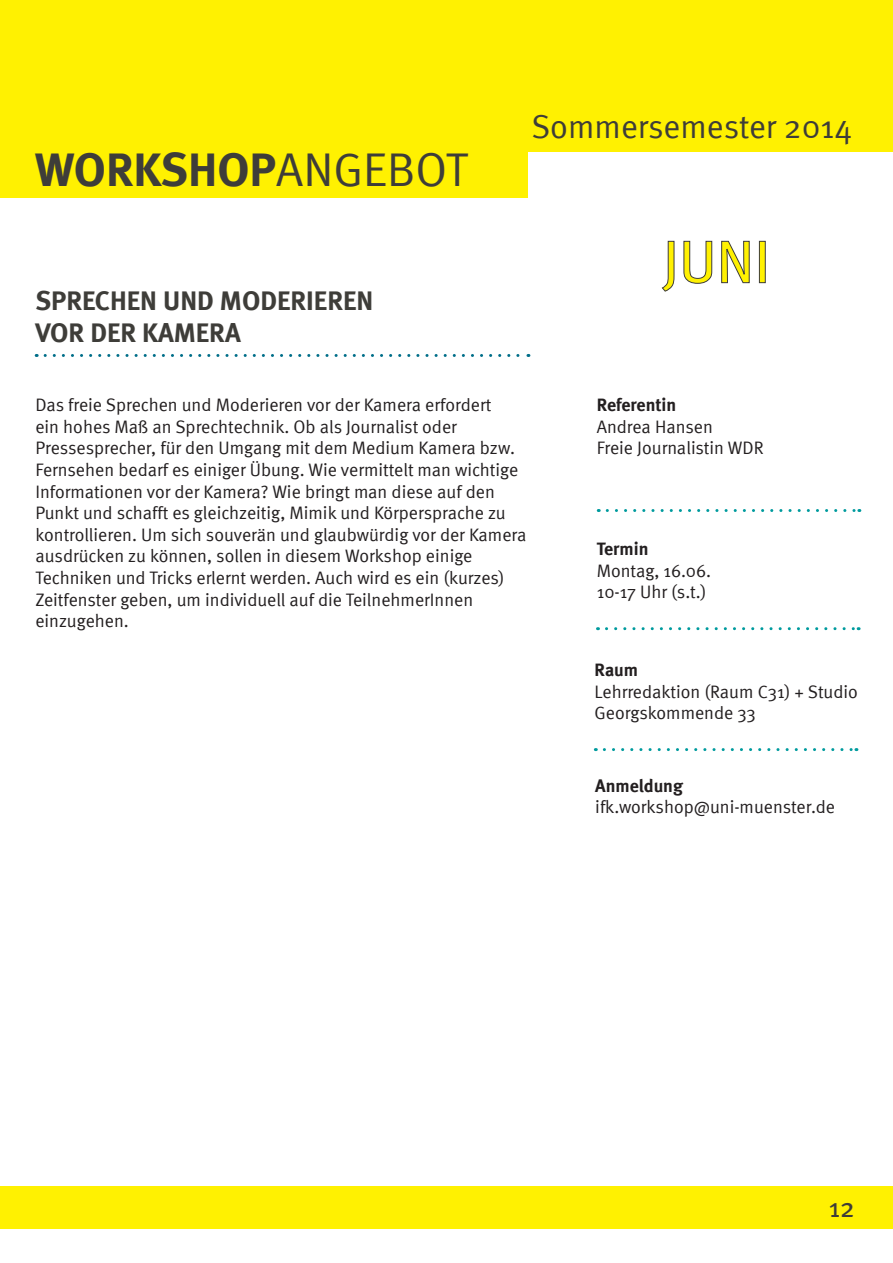
<style>
.page{position:relative;width:893px;height:1263px;background:#fff}
.page>*{position:absolute;margin:0;border:0;box-sizing:border-box;transform-origin:0 0}
.t1{font:60px "Meta";color:#fff101}
.t2{font:700 47.25px "Meta";color:#3e3d39}
.t3{font:33px "Meta Normal";color:#3e3d39}
.t4{font:700 27px/32.4px "Meta";color:#3e3d39}
.t5{font:27px "Meta";color:#3e3d39}
.t6{font:18px/21.6px "Meta Normal";color:#231f20}
.t7{font:700 18px "Meta";color:#231f20}
.s1{font-family:"Meta Normal";font-weight:400}
.s2{font-family:"Meta";font-weight:700}
</style>
<div class="page">
<div style="left:0;top:0;width:893px;height:198px;background:#fff101"></div>
<div style="left:528px;top:153px;width:365px;height:60px;background:#fff"></div>
<div style="left:0;top:1186px;width:893px;height:43px;background:#fff101"></div>
<svg style="left:45px;top:354px;width:484px;height:3px"></svg>
<svg style="left:607px;top:509px;width:253px;height:3px"></svg>
<svg style="left:606px;top:627px;width:253px;height:3px"></svg>
<svg style="left:604px;top:748px;width:253px;height:3px"></svg>
<svg style="left:662px;top:241px;width:13px;height:51px"></svg>
<svg style="left:683px;top:241px;width:29px;height:43px"></svg>
<svg style="left:721px;top:241px;width:29px;height:42px"></svg>
<div style="left:759px;top:241px;width:6px;height:42px;border:1px solid #3e3d39"></div>
<p class="t2" style="left:35px;top:142px;width:434px">WORKSHOP<span class="s1">ANGEBOT</span></p>
<p class="t4" style="left:35px;top:284px;width:339px">SPRECHEN UND MODERIEREN<br>VOR DER KAMERA</p>
<p class="t3" style="left:531px;top:108px;width:322px">Sommersemester 2014</p>
<p class="t1" style="left:663px;top:227px;width:109px">JUNI</p>
<p class="t6" style="left:35px;top:394px;width:492px">Das freie Sprechen und Moderieren vor der Kamera erfordert<br>ein hohes Maß an Sprechtechnik. Ob als Journalist oder Pressesprecher, für den Umgang mit dem Medium Kamera bzw.<br>Fernsehen bedarf es einiger Übung. Wie vermittelt man wichtige Informationen vor der Kamera? Wie bringt man diese auf den Punkt und schafft es gleichzeitig, Mimik und Körpersprache zu kontrollieren. Um sich souverän und glaubwürdig vor der Kamera ausdrücken zu können, sollen in diesem Workshop einige Techniken und Tricks erlernt werden. Auch wird es ein (kurzes)<br>Zeitfenster geben, um individuell auf die TeilnehmerInnen einzugehen.</p>
<p class="t6" style="left:597px;top:394px;width:168px"><span class="s2">Referentin<br></span>Andrea Hansen<br>Freie Journalistin WDR</p>
<p class="t7" style="left:597px;top:538px;width:53px">Termin</p>
<p class="t6" style="left:597px;top:559px;width:116px">Montag, 16.06.</p>
<p class="t6" style="left:597px;top:581px;width:111px">10-17 Uhr (s.t.)</p>
<p class="t7" style="left:595px;top:659px;width:45px">Raum</p>
<p class="t6" style="left:595px;top:680px;width:265px">Lehrredaktion (Raum C31) + Studio</p>
<p class="t6" style="left:595px;top:702px;width:163px">Georgskommende 33</p>
<p class="t7" style="left:595px;top:774px;width:89px">Anmeldung</p>
<p class="t6" style="left:595px;top:796px;width:241px">ifk.workshop@uni-muenster.de</p>
<p class="t5" style="left:829px;top:1192px;width:28px">12</p>
</div>
